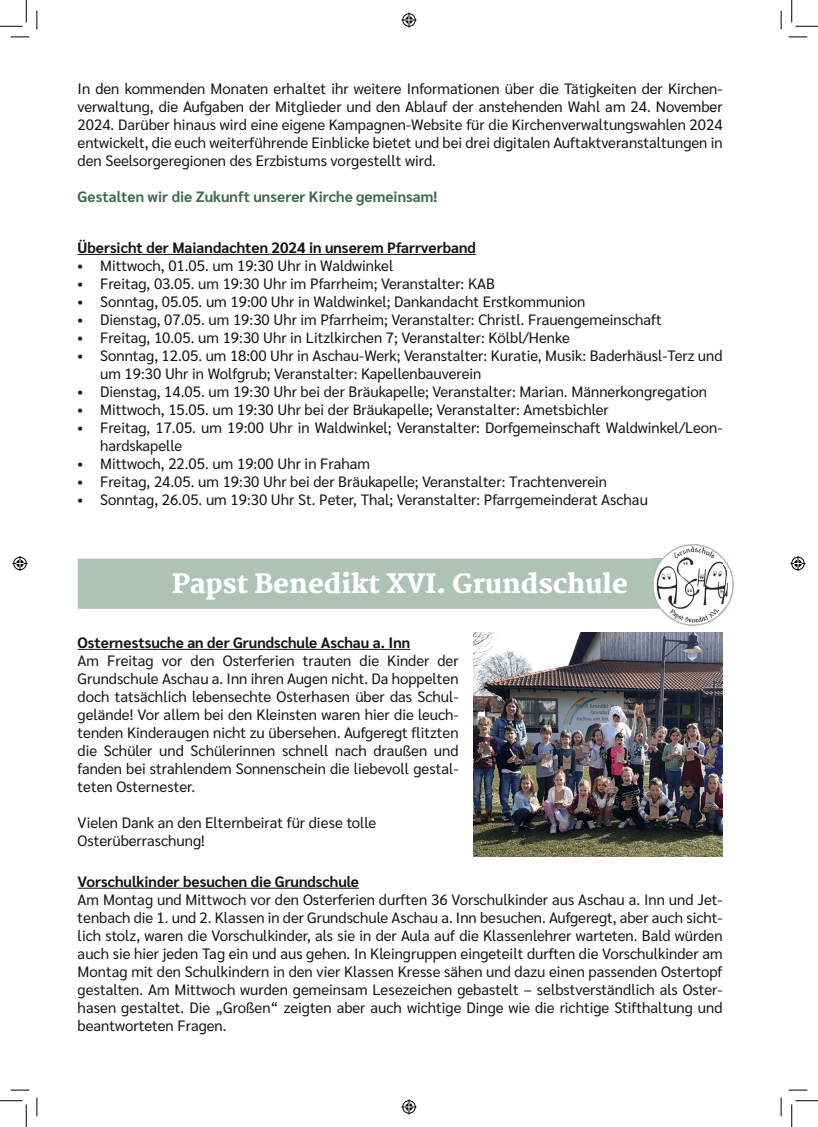
<style>
.page{position:relative;width:818px;height:1127px;background:#fff}
.page>*{position:absolute;margin:0;border:0;box-sizing:border-box;transform-origin:0 0}
.t1{font:800 26.25px "Martel";color:#fff}
.t2{font:15px/18px "Sarabun";color:#131413;text-align:justify}
.t3{font:700 15px "Sarabun";color:#131413}
.t4{font:700 15px "Sarabun";color:#3e6a4d}
</style>
<div class="page">
<img style="left:663px;top:544px;width:55px;height:14px">
<img style="left:718px;top:553px;width:16px;height:53px">
<div style="left:78px;top:558px;width:574px;height:50px;background:#aec3b5"></div>
<img style="left:652px;top:608px;width:33px;height:17px">
<img style="left:685px;top:606px;width:43px;height:20px">
<img style="left:652px;top:558px;width:71px;height:50px">
<div style="left:652px;top:544px;width:82px;height:81px;border:1px solid #aec3b5;border-radius:50%"></div>
<img style="left:474px;top:632px;width:249px;height:223px">
<hr style="left:78px;top:887px;width:281px;height:1px;background:#131413">
<hr style="left:78px;top:649px;width:332px;height:1px;background:#131413">
<hr style="left:78px;top:254px;width:398px;height:1px;background:#131413">
<svg style="left:11px;top:36px;width:18px;height:2px"></svg>
<svg style="left:788px;top:36px;width:19px;height:2px"></svg>
<svg style="left:11px;top:1089px;width:18px;height:1px"></svg>
<svg style="left:788px;top:1089px;width:19px;height:1px"></svg>
<svg style="left:36px;top:11px;width:2px;height:18px"></svg>
<svg style="left:36px;top:1097px;width:2px;height:18px"></svg>
<svg style="left:780px;top:11px;width:2px;height:18px"></svg>
<svg style="left:780px;top:1097px;width:2px;height:18px"></svg>
<svg style="left:0;top:0;width:27px;height:27px"></svg>
<svg style="left:0;top:1100px;width:27px;height:26px"></svg>
<svg style="left:791px;top:0;width:27px;height:27px"></svg>
<svg style="left:791px;top:1100px;width:27px;height:26px"></svg>
<svg style="left:401px;top:13px;width:15px;height:15px"></svg>
<svg style="left:401px;top:1099px;width:15px;height:15px"></svg>
<svg style="left:13px;top:556px;width:15px;height:15px"></svg>
<svg style="left:790px;top:556px;width:15px;height:15px"></svg>
<p class="t2" style="left:78px;top:79px;width:646px">In den kommenden Monaten erhaltet ihr weitere Informationen über die Tätigkeiten der Kirchen&shy;verwaltung, die Aufgaben der Mitglieder und den Ablauf der anstehenden Wahl am 24. November 2024. Darüber hinaus wird eine eigene Kampagnen-Website für die Kirchenverwaltungswahlen 2024 entwickelt, die euch weiterführende Einblicke bietet und bei drei digitalen Auftaktveranstaltungen in den Seelsorgeregionen des Erzbistums vorgestellt wird.</p>
<p class="t4" style="left:78px;top:188px;width:361px">Gestalten wir die Zukunft unserer Kirche gemeinsam!</p>
<p class="t3" style="left:78px;top:239px;width:400px">Übersicht der Maiandachten 2024 in unserem Pfarrverband</p>
<p class="t2" style="left:78px;top:257px;width:317px">• Mittwoch, 01.05. um 19:30 Uhr in Waldwinkel</p>
<p class="t2" style="left:78px;top:275px;width:419px">• Freitag, 03.05. um 19:30 Uhr im Pfarrheim; Veranstalter: KAB</p>
<p class="t2" style="left:78px;top:293px;width:509px">• Sonntag, 05.05. um 19:00 Uhr in Waldwinkel; Dankandacht Erstkommunion</p>
<p class="t2" style="left:78px;top:311px;width:586px">• Dienstag, 07.05. um 19:30 Uhr im Pfarrheim; Veranstalter: Christl. Frauengemeinschaft</p>
<p class="t2" style="left:78px;top:329px;width:494px">• Freitag, 10.05. um 19:30 Uhr in Litzlkirchen 7; Veranstalter: Kölbl/Henke</p>
<p class="t2" style="left:100px;top:347px;width:624px;text-indent:-22px">• Sonntag, 12.05. um 18:00 Uhr in Aschau-Werk; Veranstalter: Kuratie, Musik: Baderhäusl-Terz und um 19:30 Uhr in Wolfgrub; Veranstalter: Kapellenbauverein</p>
<p class="t2" style="left:78px;top:383px;width:631px">• Dienstag, 14.05. um 19:30 Uhr bei der Bräukapelle; Veranstalter: Marian. Männerkongregation</p>
<p class="t2" style="left:78px;top:401px;width:533px">• Mittwoch, 15.05. um 19:30 Uhr bei der Bräukapelle; Veranstalter: Ametsbichler</p>
<p class="t2" style="left:100px;top:419px;width:624px;text-indent:-22px">• Freitag, 17.05. um 19:00 Uhr in Waldwinkel; Veranstalter: Dorfgemeinschaft Waldwinkel/Leon&shy;hardskapelle</p>
<p class="t2" style="left:78px;top:455px;width:294px">• Mittwoch, 22.05. um 19:00 Uhr in Fraham</p>
<p class="t2" style="left:78px;top:473px;width:531px">• Freitag, 24.05. um 19:30 Uhr bei der Bräukapelle; Veranstalter: Trachtenverein</p>
<p class="t2" style="left:78px;top:491px;width:572px">• Sonntag, 26.05. um 19:30 Uhr St. Peter, Thal; Veranstalter: Pfarrgemeinderat Aschau</p>
<h1 class="t1" style="left:172px;top:568px;width:457px">Papst Benedikt XVI. Grundschule</h1>
<p class="t3" style="left:78px;top:634px;width:334px">Osternestsuche an der Grundschule Aschau a. Inn</p>
<p class="t2" style="left:78px;top:652px;width:382px">Am Freitag vor den Osterferien trauten die Kinder der Grundschule Aschau a. Inn ihren Augen nicht. Da hoppelten doch tatsächlich lebensechte Osterhasen über das Schul&shy;gelände! Vor allem bei den Kleinsten waren hier die leuch&shy;tenden Kinderaugen nicht zu übersehen. Aufgeregt flitzten die Schüler und Schülerinnen schnell nach draußen und fanden bei strahlendem Sonnenschein die liebevoll gestal&shy;teten Osternester.</p>
<p class="t2" style="left:78px;top:814px;width:300px">Vielen Dank an den Elternbeirat für diese tolle<br>Osterüberraschung!</p>
<p class="t3" style="left:78px;top:872px;width:283px">Vorschulkinder besuchen die Grundschule</p>
<p class="t2" style="left:78px;top:890px;width:646px">Am Montag und Mittwoch vor den Osterferien durften 36 Vorschulkinder aus Aschau a. Inn und Jet&shy;tenbach die 1. und 2. Klassen in der Grundschule Aschau a. Inn besuchen. Aufgeregt, aber auch sicht&shy;lich stolz, waren die Vorschulkinder, als sie in der Aula auf die Klassenlehrer warteten. Bald würden auch sie hier jeden Tag ein und aus gehen. In Kleingruppen eingeteilt durften die Vorschulkinder am Montag mit den Schulkindern in den vier Klassen Kresse sähen und dazu einen passenden Ostertopf gestalten. Am Mittwoch wurden gemeinsam Lesezeichen gebastelt – selbstverständlich als Oster&shy;hasen gestaltet. Die „Großen“ zeigten aber auch wichtige Dinge wie die richtige Stifthaltung und beantworteten Fragen.</p>
</div>
